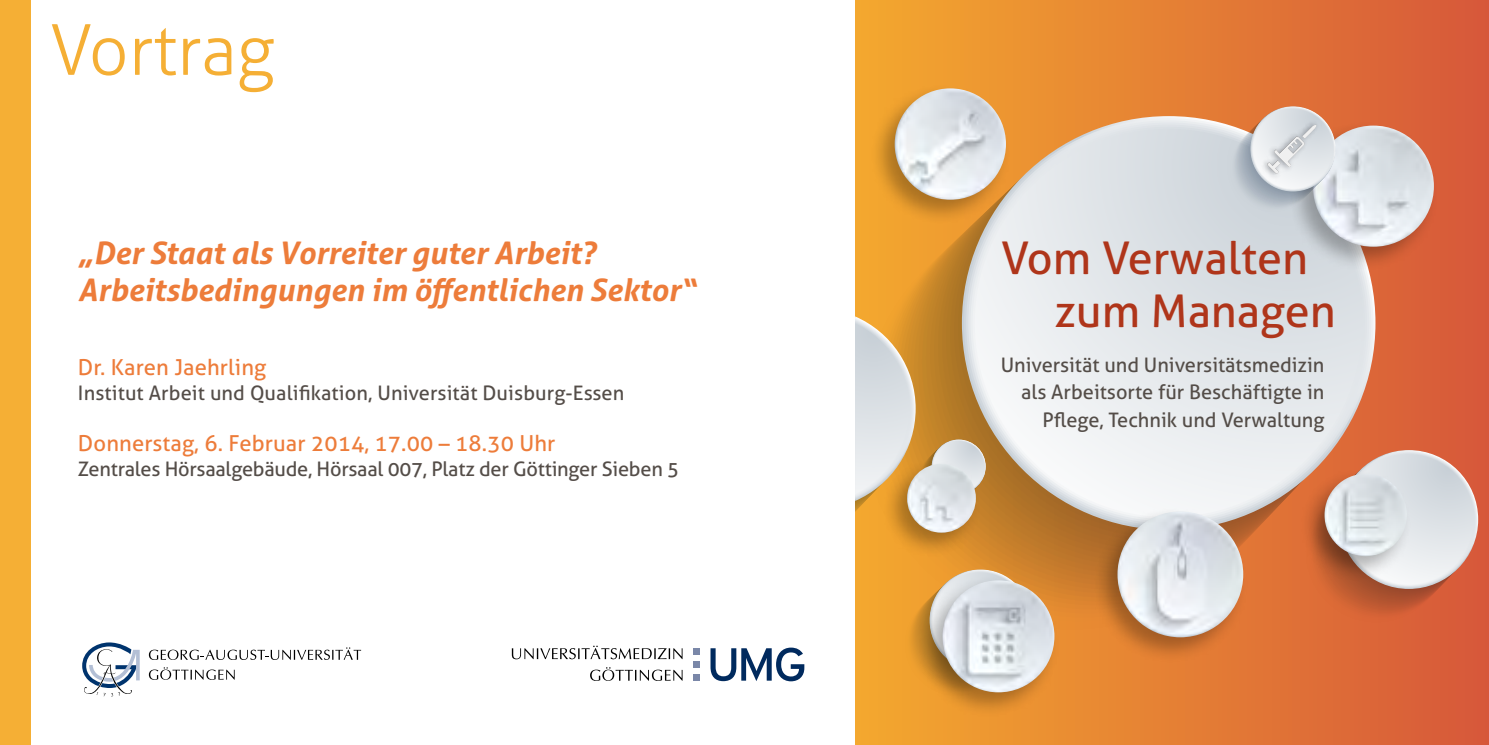
<style>
.page{position:relative;width:1489px;height:745px;background:#fff}
.page>*{position:absolute;margin:0;border:0;box-sizing:border-box;transform-origin:0 0}
.t1{font:300 70px "Aller";color:#f5af35}
.t2{font:45px/52.5px "Aller";color:#af351a}
.t3{font:italic 700 31px/37.2px "Aller";color:#ed7c3a}
.t4{font:22px "Aller";letter-spacing:.005em;color:#ed7c3a}
.t5{font:20px/27.5px "Aller";color:#544d48;text-align:right}
</style>
<div class="page">
<svg style="left:82px;top:642px;width:58px;height:54px"></svg>
<svg style="left:149px;top:647px;width:212px;height:12px"></svg>
<svg style="left:149px;top:667px;width:86px;height:12px"></svg>
<svg style="left:710px;top:647px;width:94px;height:34px"></svg>
<svg style="left:512px;top:645px;width:170px;height:14px"></svg>
<svg style="left:590px;top:667px;width:92px;height:13px"></svg>
<div style="left:693px;top:647px;width:6px;height:7px;background:#7a87a8"></div>
<div style="left:693px;top:660px;width:6px;height:7px;background:#7a87a8"></div>
<div style="left:693px;top:673px;width:6px;height:7px;background:#7a87a8"></div>
<svg style="left:855px;top:0;width:633px;height:744px;background:#dd7f3e"></svg>
<svg style="left:974px;top:129px;width:388px;height:388px;fill:#e5e8ec"></svg>
<svg style="left:855px;top:308px;width:60px;height:251px;background:#e0cba8"></svg>
<svg style="left:1343px;top:454px;width:130px;height:130px;background:#dce1e6"></svg>
<svg style="left:933px;top:441px;width:51px;height:50px"></svg>
<div style="left:882px;top:459px;width:99px;height:99px;background:#000;opacity:.29"></div>
<img style="left:907px;top:463px;width:68px;height:69px;border-radius:34px">
<div style="left:1092px;top:506px;width:156px;height:156px;background:#000;opacity:.29"></div>
<img style="left:1117px;top:511px;width:126px;height:126px;border-radius:63px">
<div style="left:1287px;top:121px;width:152px;height:151px;background:#000;opacity:.29"></div>
<img style="left:1312px;top:125px;width:121px;height:121px;border-radius:61px">
<div style="left:870px;top:84px;width:141px;height:141px;background:#000;opacity:.29"></div>
<img style="left:894px;top:88px;width:111px;height:112px;border-radius:56px">
<svg style="left:1252px;top:109px;width:80px;height:80px"></svg>
<img style="left:1257px;top:117px;width:64px;height:64px">
<svg style="left:1266px;top:125px;width:50px;height:49px;background:#dcdfe2"></svg>
<div style="left:1299px;top:469px;width:113px;height:112px;background:#000;opacity:.29"></div>
<img style="left:1324px;top:473px;width:82px;height:83px;border-radius:41px">
<div style="left:0;top:0;width:30px;height:744px;background:#f5af35"></div>
<div style="left:917px;top:575px;width:143px;height:142px;background:#000;opacity:.29"></div>
<img style="left:942px;top:580px;width:112px;height:112px;border-radius:56px">
<h1 class="t1" style="left:50px;top:8px;width:226px">Vortrag</h1>
<h3 class="t3" style="left:78px;top:234px;width:619px">„Der Staat als Vorreiter guter Arbeit?<br>Arbeitsbedingungen im öffentlichen Sektor“</h3>
<p class="t4" style="left:78px;top:353px;width:190px">Dr. Karen Jaehrling</p>
<p class="t5" style="left:78px;top:378px;width:548px">Institut Arbeit und Qualifikation, Universität Duisburg-Essen</p>
<p class="t4" style="left:78px;top:430px;width:479px">Donnerstag, 6. Februar 2014, 17.00 – 18.30 Uhr</p>
<p class="t5" style="left:78px;top:455px;width:602px">Zentrales Hörsaalgebäude, Hörsaal 007, Platz der Göttinger Sieben 5</p>
<h2 class="t2" style="left:1054px;top:232px;width:283px;text-indent:-53px">Vom Verwalten zum Managen</h2>
<p class="t5" style="left:1000px;top:350px;width:325px">Universität und Universitätsmedizin als Arbeitsorte für Beschäftigte in<br>Pflege, Technik und Verwaltung</p>
</div>
